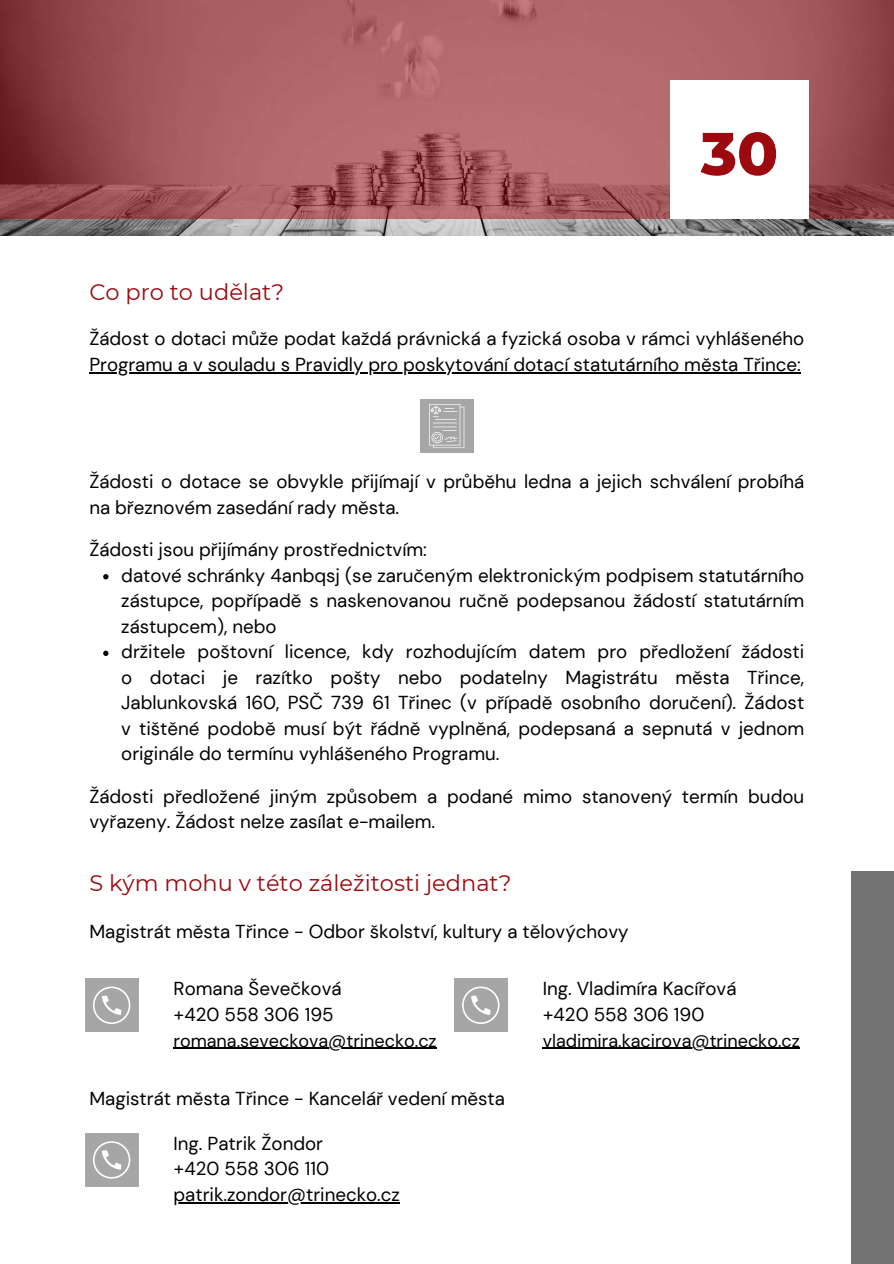
<style>
.page{position:relative;width:894px;height:1264px;background:#fff}
.page>*{position:absolute;margin:0;border:0;box-sizing:border-box;transform-origin:0 0}
.t1{font:800 60px "Montserrat";color:#9c0a0f}
.t2{font:22.5px "Montserrat";color:#9c0a0f}
.t3{font:18.75px/25.5px "DM Sans";color:#000}
.t4{font:18px "DM Sans";color:#000}
</style>
<div class="page">
<img style="left:0;top:219px;width:893px;height:16px">
<svg style="left:0;top:0;width:893px;height:219px;background:#a35b5d"></svg>
<div style="left:670px;top:81px;width:138px;height:138px;background:#fff"></div>
<hr style="left:89px;top:372px;width:711px;height:1px;background:#000">
<svg style="left:103px;top:574px;width:5px;height:5px"></svg>
<svg style="left:103px;top:650px;width:5px;height:6px"></svg>
<div style="left:85px;top:978px;width:53px;height:53px;background:#a6a6a6"></div>
<svg style="left:93px;top:986px;width:37px;height:37px"></svg>
<hr style="left:173px;top:1047px;width:34px;height:1px;background:#000">
<hr style="left:207px;top:1047px;width:229px;height:1px;background:#000">
<div style="left:454px;top:978px;width:53px;height:53px;background:#a6a6a6"></div>
<svg style="left:462px;top:986px;width:37px;height:37px"></svg>
<hr style="left:542px;top:1047px;width:257px;height:1px;background:#000">
<div style="left:420px;top:399px;width:53px;height:53px;background:#a6a6a6"></div>
<svg style="left:429px;top:404px;width:35px;height:44px"></svg>
<div style="left:85px;top:1133px;width:53px;height:53px;background:#a6a6a6"></div>
<svg style="left:93px;top:1141px;width:37px;height:37px"></svg>
<hr style="left:173px;top:1202px;width:227px;height:1px;background:#000">
<div style="left:850px;top:871px;width:43px;height:392px;background:#737373"></div>
<p class="t1" style="left:700px;top:117px;width:79px">30</p>
<p class="t2" style="left:89px;top:278px;width:196px">Co pro to udělat?</p>
<h1 class="t3" style="left:89px;top:326px;width:716px">Žádost o dotaci může podat každá právnická a fyzická osoba v rámci vyhlášeného</h1>
<p class="t3" style="left:89px;top:352px;width:713px">Programu a v souladu s Pravidly pro poskytování dotací statutárního města Třince:</p>
<p class="t3" style="left:89px;top:469px;width:716px">Žádosti o dotace se obvykle přijímají v průběhu ledna a jejich schválení probíhá na březnovém zasedání rady města.</p>
<p class="t3" style="left:89px;top:537px;width:339px">Žádosti jsou přijímány prostřednictvím:</p>
<p class="t3" style="left:121px;top:562px;width:684px;text-align:justify">datové schránky 4anbqsj (se zaručeným elektronickým podpisem statutárního zástupce, popřípadě s naskenovanou ručně podepsanou žádostí statutárním zástupcem), nebo</p>
<p class="t3" style="left:121px;top:639px;width:684px;text-align:justify">držitele poštovní licence, kdy rozhodujícím datem pro předložení žádosti o dotaci je razítko pošty nebo podatelny Magistrátu města Třince, Jablunkovská 160, PSČ 739 61 Třinec (v případě osobního doručení). Žádost v tištěné podobě musí být řádně vyplněná, podepsaná a sepnutá v jednom originále do termínu vyhlášeného Programu.</p>
<p class="t3" style="left:89px;top:783px;width:716px">Žádosti předložené jiným způsobem a podané mimo stanovený termín budou vyřazeny. Žádost nelze zasílat e-mailem.</p>
<p class="t2" style="left:89px;top:868px;width:423px">S kým mohu v této záležitosti jednat?</p>
<p class="t3" style="left:89px;top:918px;width:540px">Magistrát města Třince - Odbor školství, kultury a tělovýchovy</p>
<p class="t3" style="left:542px;top:975px;width:195px">Ing. Vladimíra Kacířová</p>
<p class="t3" style="left:542px;top:1001px;width:163px">+420 558 306 190</p>
<p class="t4" style="left:542px;top:1028px;width:259px">vladimira.kacirova@trinecko.cz</p>
<p class="t3" style="left:173px;top:975px;width:169px">Romana Ševečková</p>
<h1 class="t3" style="left:173px;top:1001px;width:161px">+420 558 306 195</h1>
<p class="t4" style="left:173px;top:1028px;width:265px">romana.seveckova@trinecko.cz</p>
<p class="t3" style="left:89px;top:1085px;width:417px">Magistrát města Třince - Kancelář vedení města</p>
<p class="t3" style="left:173px;top:1130px;width:151px">Ing. Patrik Žondor</p>
<p class="t3" style="left:173px;top:1156px;width:157px">+420 558 306 110</p>
<p class="t3" style="left:173px;top:1182px;width:228px">patrik.zondor@trinecko.cz</p>
</div>
